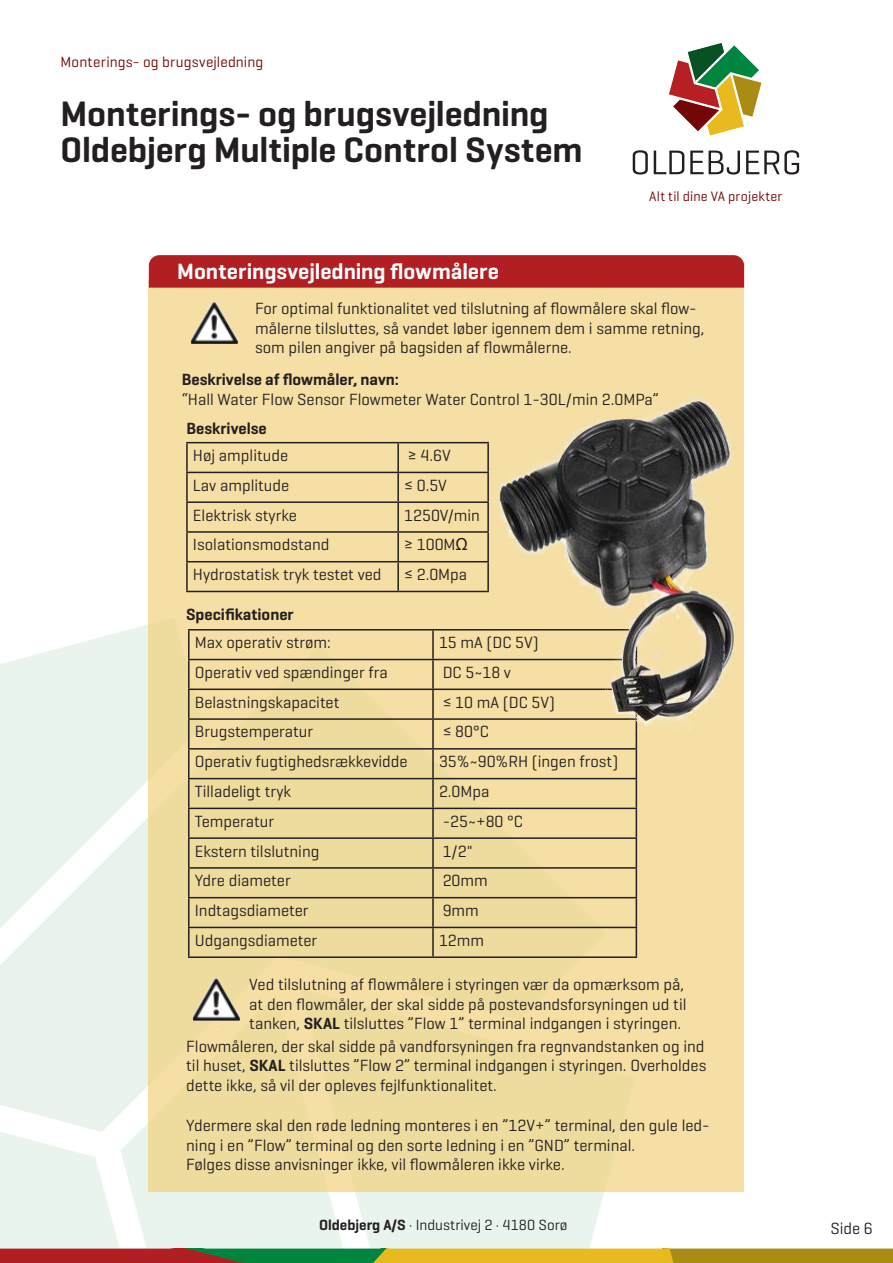
<style>
.page{position:relative;width:893px;height:1263px;background:#fff}
.page>*{position:absolute;margin:0;border:0;box-sizing:border-box;transform-origin:0 0}
.t1{font:600 36px/36px "Geogrotesque";letter-spacing:-.005em;color:#231f20}
.t2{font:600 22.5px "Geogrotesque";color:#fff}
.Brød_9pkt_på_10_8{font:16.5px/19.8px "Geogrotesque";color:#231f20}
.Brød_9pkt_på_10_8-2{font:600 16.5px "Geogrotesque";color:#231f20}
.t3{font:15px "Geogrotesque";color:#231f20}
.t4{font:15px "Geogrotesque";letter-spacing:.01em;color:#740607}
.t5{font:13.95px "Geogrotesque";letter-spacing:.01em;color:#740607}
.s1{font-family:"Arial"}
.s2{font-weight:600}
</style>
<div class="page">
<div style="left:0;top:947px;width:149px;height:171px;background:#e9f3eb"></div>
<svg style="left:106px;top:970px;width:43px;height:148px;background:#eaf3ea"></svg>
<svg style="left:0;top:602px;width:149px;height:345px;fill:#e9f5ec"></svg>
<svg style="left:669px;top:43px;width:93px;height:93px"></svg>
<svg style="left:633px;top:150px;width:15px;height:25px"></svg>
<svg style="left:654px;top:151px;width:30px;height:23px"></svg>
<svg style="left:690px;top:151px;width:50px;height:24px"></svg>
<svg style="left:746px;top:150px;width:53px;height:25px"></svg>
<svg style="left:0;top:1118px;width:893px;height:145px"></svg>
<div style="left:149px;top:280px;width:595px;height:912px;background:#f5dfa4"></div>
<div style="left:149px;top:255px;width:595px;height:33px;background:#b21f23"></div>
<img style="left:190px;top:302px;width:49px;height:51px">
<hr style="left:186px;top:442px;width:212px;height:1px;background:#231f20">
<hr style="left:186px;top:443px;width:2px;height:29px;background:#231f20">
<hr style="left:398px;top:442px;width:91px;height:1px;background:#231f20">
<hr style="left:397px;top:443px;width:2px;height:29px;background:#231f20">
<hr style="left:186px;top:472px;width:212px;height:1px;background:#231f20">
<hr style="left:186px;top:473px;width:2px;height:28px;background:#231f20">
<hr style="left:398px;top:472px;width:91px;height:1px;background:#231f20">
<hr style="left:397px;top:473px;width:2px;height:28px;background:#231f20">
<hr style="left:186px;top:501px;width:212px;height:2px;background:#231f20">
<hr style="left:186px;top:503px;width:2px;height:28px;background:#231f20">
<hr style="left:398px;top:501px;width:91px;height:2px;background:#231f20">
<hr style="left:397px;top:503px;width:2px;height:28px;background:#231f20">
<hr style="left:186px;top:531px;width:212px;height:2px;background:#231f20">
<hr style="left:186px;top:533px;width:2px;height:28px;background:#231f20">
<hr style="left:398px;top:531px;width:91px;height:2px;background:#231f20">
<hr style="left:397px;top:533px;width:2px;height:28px;background:#231f20">
<hr style="left:186px;top:561px;width:212px;height:1px;background:#231f20">
<hr style="left:186px;top:562px;width:2px;height:29px;background:#231f20">
<hr style="left:398px;top:561px;width:91px;height:1px;background:#231f20">
<hr style="left:397px;top:562px;width:2px;height:29px;background:#231f20">
<hr style="left:186px;top:591px;width:212px;height:1px;background:#231f20">
<hr style="left:398px;top:591px;width:91px;height:1px;background:#231f20">
<hr style="left:188px;top:629px;width:245px;height:1px;background:#231f20">
<hr style="left:188px;top:630px;width:2px;height:29px;background:#231f20">
<hr style="left:433px;top:629px;width:204px;height:1px;background:#231f20">
<hr style="left:432px;top:630px;width:2px;height:29px;background:#231f20">
<hr style="left:188px;top:659px;width:245px;height:1px;background:#231f20">
<hr style="left:188px;top:660px;width:2px;height:28px;background:#231f20">
<hr style="left:433px;top:659px;width:204px;height:1px;background:#231f20">
<hr style="left:432px;top:660px;width:2px;height:28px;background:#231f20">
<hr style="left:188px;top:688px;width:245px;height:2px;background:#231f20">
<hr style="left:188px;top:690px;width:2px;height:28px;background:#231f20">
<hr style="left:433px;top:688px;width:204px;height:2px;background:#231f20">
<hr style="left:432px;top:690px;width:2px;height:28px;background:#231f20">
<hr style="left:188px;top:718px;width:245px;height:2px;background:#231f20">
<hr style="left:188px;top:720px;width:2px;height:28px;background:#231f20">
<hr style="left:433px;top:718px;width:204px;height:2px;background:#231f20">
<hr style="left:432px;top:720px;width:2px;height:28px;background:#231f20">
<hr style="left:188px;top:748px;width:245px;height:1px;background:#231f20">
<hr style="left:188px;top:749px;width:2px;height:29px;background:#231f20">
<hr style="left:433px;top:748px;width:204px;height:1px;background:#231f20">
<hr style="left:432px;top:749px;width:2px;height:29px;background:#231f20">
<hr style="left:188px;top:778px;width:245px;height:1px;background:#231f20">
<hr style="left:188px;top:779px;width:2px;height:29px;background:#231f20">
<hr style="left:433px;top:778px;width:204px;height:1px;background:#231f20">
<hr style="left:432px;top:779px;width:2px;height:29px;background:#231f20">
<hr style="left:188px;top:808px;width:245px;height:1px;background:#231f20">
<hr style="left:188px;top:809px;width:2px;height:28px;background:#231f20">
<hr style="left:433px;top:808px;width:204px;height:1px;background:#231f20">
<hr style="left:432px;top:809px;width:2px;height:28px;background:#231f20">
<hr style="left:188px;top:837px;width:245px;height:2px;background:#231f20">
<hr style="left:188px;top:839px;width:2px;height:28px;background:#231f20">
<hr style="left:433px;top:837px;width:204px;height:2px;background:#231f20">
<hr style="left:432px;top:839px;width:2px;height:28px;background:#231f20">
<hr style="left:188px;top:867px;width:245px;height:2px;background:#231f20">
<hr style="left:188px;top:869px;width:2px;height:28px;background:#231f20">
<hr style="left:433px;top:867px;width:204px;height:2px;background:#231f20">
<hr style="left:432px;top:869px;width:2px;height:28px;background:#231f20">
<hr style="left:188px;top:897px;width:245px;height:1px;background:#231f20">
<hr style="left:188px;top:898px;width:2px;height:29px;background:#231f20">
<hr style="left:433px;top:897px;width:204px;height:1px;background:#231f20">
<hr style="left:432px;top:898px;width:2px;height:29px;background:#231f20">
<hr style="left:188px;top:927px;width:245px;height:1px;background:#231f20">
<hr style="left:188px;top:928px;width:2px;height:28px;background:#231f20">
<hr style="left:433px;top:927px;width:204px;height:1px;background:#231f20">
<hr style="left:432px;top:928px;width:2px;height:28px;background:#231f20">
<svg style="left:636px;top:733px;width:1px;height:223px"></svg>
<hr style="left:188px;top:956px;width:245px;height:2px;background:#231f20">
<hr style="left:433px;top:956px;width:204px;height:2px;background:#231f20">
<img style="left:192px;top:978px;width:49px;height:51px">
<img style="left:469px;top:395px;width:270px;height:338px">
<p class="t4" style="left:61px;top:52px;width:204px">Monterings- og brugsvejledning</p>
<p class="t1" style="left:61px;top:95px;width:523px">Monterings- og brugsvejledning<br>Oldebjerg Multiple Control System</p>
<p class="t5" style="left:649px;top:188px;width:135px">Alt til dine VA projekter</p>
<p class="t2" style="left:177px;top:258px;width:323px">Monteringsvejledning flowmålere</p>
<p class="Brød_9pkt_på_10_8" style="left:255px;top:298px;width:451px">For optimal funktionalitet ved tilslutning af flowmålere skal flow&shy;målerne tilsluttes, så vandet løber igennem dem i samme retning, som pilen angiver på bagsiden af flowmålerne.</p>
<p class="Brød_9pkt_på_10_8-2" style="left:182px;top:369px;width:219px">Beskrivelse af flowmåler, navn:</p>
<p class="Brød_9pkt_på_10_8" style="left:182px;top:389px;width:479px">“Hall Water Flow Sensor Flowmeter Water Control 1-30L/min 2.0MPa”</p>
<p class="Brød_9pkt_på_10_8-2" style="left:186px;top:418px;width:82px">Beskrivelse</p>
<p class="Brød_9pkt_på_10_8" style="left:193px;top:445px;width:97px">Høj amplitude</p>
<p class="Brød_9pkt_på_10_8" style="left:408px;top:445px;width:44px">≥ 4.6V</p>
<p class="Brød_9pkt_på_10_8" style="left:193px;top:475px;width:98px">Lav amplitude</p>
<p class="Brød_9pkt_på_10_8" style="left:404px;top:475px;width:44px">≤ 0.5V</p>
<p class="Brød_9pkt_på_10_8" style="left:193px;top:504px;width:106px">Elektrisk styrke</p>
<p class="Brød_9pkt_på_10_8" style="left:404px;top:504px;width:77px">1250V/min</p>
<p class="Brød_9pkt_på_10_8" style="left:193px;top:534px;width:138px">Isolationsmodstand</p>
<p class="Brød_9pkt_på_10_8" style="left:404px;top:534px;width:65px">≥ 100M<span class="s1">Ω</span></p>
<p class="Brød_9pkt_på_10_8" style="left:193px;top:564px;width:190px">Hydrostatisk tryk testet ved</p>
<p class="Brød_9pkt_på_10_8" style="left:404px;top:564px;width:65px">≤ 2.0Mpa</p>
<p class="Brød_9pkt_på_10_8-2" style="left:186px;top:605px;width:109px">Specifikationer</p>
<p class="Brød_9pkt_på_10_8" style="left:195px;top:632px;width:138px">Max operativ strøm:</p>
<p class="Brød_9pkt_på_10_8" style="left:439px;top:632px;width:101px">15 mA (DC 5V)</p>
<p class="Brød_9pkt_på_10_8" style="left:195px;top:662px;width:195px">Operativ ved spændinger fra</p>
<p class="Brød_9pkt_på_10_8" style="left:443px;top:662px;width:70px">DC 5~18 v</p>
<p class="Brød_9pkt_på_10_8" style="left:195px;top:692px;width:146px">Belastningskapacitet</p>
<p class="Brød_9pkt_på_10_8" style="left:443px;top:692px;width:114px">≤ 10 mA (DC 5V)</p>
<p class="Brød_9pkt_på_10_8" style="left:195px;top:721px;width:120px">Brugstemperatur</p>
<p class="Brød_9pkt_på_10_8" style="left:443px;top:721px;width:48px">≤ 80°C</p>
<p class="Brød_9pkt_på_10_8" style="left:195px;top:751px;width:214px">Operativ fugtighedsrækkevidde</p>
<p class="Brød_9pkt_på_10_8" style="left:439px;top:751px;width:181px">35%~90%RH (ingen frost)</p>
<p class="Brød_9pkt_på_10_8" style="left:195px;top:781px;width:98px">Tilladeligt tryk</p>
<p class="Brød_9pkt_på_10_8" style="left:439px;top:781px;width:52px">2.0Mpa</p>
<p class="Brød_9pkt_på_10_8" style="left:195px;top:811px;width:81px">Temperatur</p>
<p class="Brød_9pkt_på_10_8" style="left:443px;top:811px;width:82px">-25~+80 °C</p>
<p class="Brød_9pkt_på_10_8" style="left:195px;top:840px;width:126px">Ekstern tilslutning</p>
<p class="Brød_9pkt_på_10_8" style="left:443px;top:840px;width:32px">1/2"</p>
<p class="Brød_9pkt_på_10_8" style="left:195px;top:870px;width:97px">Ydre diameter</p>
<p class="Brød_9pkt_på_10_8" style="left:443px;top:870px;width:47px">20mm</p>
<p class="Brød_9pkt_på_10_8" style="left:195px;top:900px;width:115px">Indtagsdiameter</p>
<p class="Brød_9pkt_på_10_8" style="left:443px;top:900px;width:38px">9mm</p>
<p class="Brød_9pkt_på_10_8" style="left:195px;top:930px;width:124px">Udgangsdiameter</p>
<p class="Brød_9pkt_på_10_8" style="left:439px;top:930px;width:47px">12mm</p>
<p class="Brød_9pkt_på_10_8" style="left:249px;top:974px;width:439px">Ved tilslutning af flowmålere i styringen vær da opmærksom på, at den flowmåler, der skal sidde på postevandsforsyningen ud til tanken, <span class="s2">SKAL</span> tilsluttes ”Flow 1” terminal indgangen i styringen.</p>
<p class="Brød_9pkt_på_10_8" style="left:186px;top:1035px;width:522px;text-align:justify">Flowmåleren, der skal sidde på vandforsyningen fra regnvandstanken og ind til huset, <span class="s2">SKAL</span> tilsluttes ”Flow 2” terminal indgangen i styringen. Overholdes dette ikke, så vil der opleves fejlfunktionalitet.</p>
<p class="Brød_9pkt_på_10_8" style="left:186px;top:1115px;width:525px">Ydermere skal den røde ledning monteres i en ”12V+” terminal, den gule led&shy;ning i en ”Flow” terminal og den sorte ledning i en ”GND” terminal.<br>Følges disse anvisninger ikke, vil flowmåleren ikke virke.</p>
<p class="t3" style="left:319px;top:1215px;width:250px"><span class="s2">Oldebjerg A/S</span> · Industrivej 2 · 4180 Sorø</p>
<p class="Brød_9pkt_på_10_8" style="left:830px;top:1217px;width:44px">Side 6</p>
</div>
